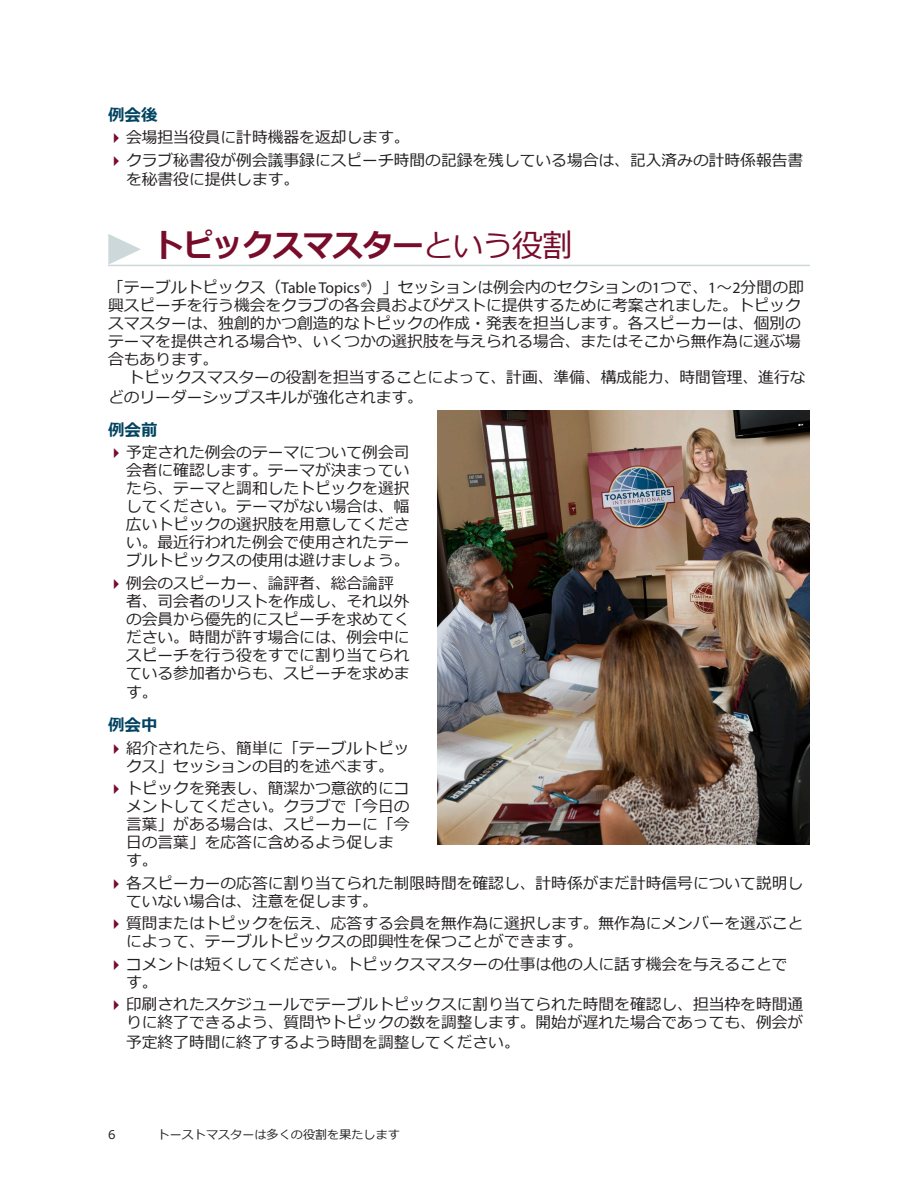
<style>
.page{position:relative;width:918px;height:1188px;background:#fff}
.page>*{position:absolute;margin:0;border:0;box-sizing:border-box;transform-origin:0 0}
.t1{font:700 31.5px "Meiryo";letter-spacing:-.03em;color:#780c2b}
.t2{font:700 16.5px "Meiryo";color:#024361}
.t3{font:15.75px/18px "Meiryo";color:#231f20}
.t4{font:12px "Meiryo";letter-spacing:.01em;color:#231f20}
.s1{font-weight:400}
.s2{font-family:"Myriad Pro"}
.s3{font-family:"Myriad Pro";font-weight:300;font-style:italic}
</style>
<div class="page">
<hr style="left:108px;top:265px;width:702px;height:1px;background:#ced8d9">
<svg style="left:108px;top:234px;width:33px;height:31px"></svg>
<img style="left:437px;top:410px;width:373px;height:434px">
<p class="t2" style="left:108px;top:103px;width:51px">例会後</p>
<p class="t3" style="left:126px;top:127px;width:679px;line-height:22.5px">会場担当役員に計時機器を返却します。<br>クラブ秘書役が例会議事録にスピーチ時間の記録を残している場合は、記入済みの計時係報告書</p>
<p class="t3" style="left:126px;top:171px;width:175px">を秘書役に提供します。</p>
<h1 class="t1" style="left:153px;top:224px;width:422px">トピックスマスター<span class="s1">という役割</span></h1>
<p class="t3" style="left:108px;top:279px;width:698px">「テーブルトピックス（<span class="s2">Table Topics</span><span class="s3">®</span>）」セッションは例会内のセクションの<span class="s2">1</span>つで、<span class="s2">1</span>～<span class="s2">2</span>分間の即興スピーチを行う機会をクラブの各会員およびゲストに提供するために考案されました。トピックスマスターは、独創的かつ創造的なトピックの作成・発表を担当します。各スピーカーは、個別のテーマを提供される場合や、いくつかの選択肢を与えられる場合、またはそこから無作為に選ぶ場合もあります。</p>
<p class="t3" style="left:108px;top:369px;width:699px;line-height:19.5px;text-indent:20px">トピックスマスターの役割を担当することによって、計画、準備、構成能力、時間管理、進行などのリーダーシップスキルが強化されます。</p>
<p class="t2" style="left:108px;top:418px;width:51px">例会前</p>
<p class="t3" style="left:126px;top:444px;width:285px;text-align:justify">予定された例会のテーマについて例会司会者に確認します。テーマが決まっていたら、テーマと調和したトピックを選択してください。テーマがない場合は、幅広いトピックの選択肢を用意してください。最近行われた例会で使用されたテーブルトピックスの使用は避けましょう。</p>
<p class="t3" style="left:126px;top:575px;width:285px">例会のスピーカー、論評者、総合論評者、司会者のリストを作成し、それ以外の会員から優先的にスピーチを求めてください。時間が許す場合には、例会中にスピーチを行う役をすでに割り当てられている参加者からも、スピーチを求めま</p>
<p class="t3" style="left:126px;top:684px;width:33px">す。</p>
<p class="t2" style="left:108px;top:714px;width:51px">例会中</p>
<p class="t3" style="left:126px;top:740px;width:285px">紹介されたら、簡単に「テーブルトピックス」セッションの目的を述べます。</p>
<p class="t3" style="left:126px;top:780px;width:285px">トピックを発表し、簡潔かつ意欲的にコメントしてください。クラブで「今日の言葉」がある場合は、スピーカーに「今日の言葉」を応答に含めるよう促します。</p>
<p class="t3" style="left:126px;top:875px;width:679px">各スピーカーの応答に割り当てられた制限時間を確認し、計時係がまだ計時信号について説明していない場合は、注意を促します。</p>
<p class="t3" style="left:126px;top:915px;width:679px">質問またはトピックを伝え、応答する会員を無作為に選択します。無作為にメンバーを選ぶことによって、テーブルトピックスの即興性を保つことができます。</p>
<p class="t3" style="left:126px;top:956px;width:663px">コメントは短くしてください。トピックスマスターの仕事は他の人に話す機会を与えることです。</p>
<p class="t3" style="left:126px;top:996px;width:679px">印刷されたスケジュールでテーブルトピックスに割り当てられた時間を確認し、担当枠を時間通りに終了できるよう、質問やトピックの数を調整します。開始が遅れた場合であっても、例会が</p>
<p class="t3" style="left:126px;top:1034px;width:395px">予定終了時間に終了するよう時間を調整してください。</p>
<p class="t4" style="left:108px;top:1126px;width:9px">6</p>
<p class="t4" style="left:158px;top:1126px;width:244px">トーストマスターは多くの役割を果たします</p>
</div>
